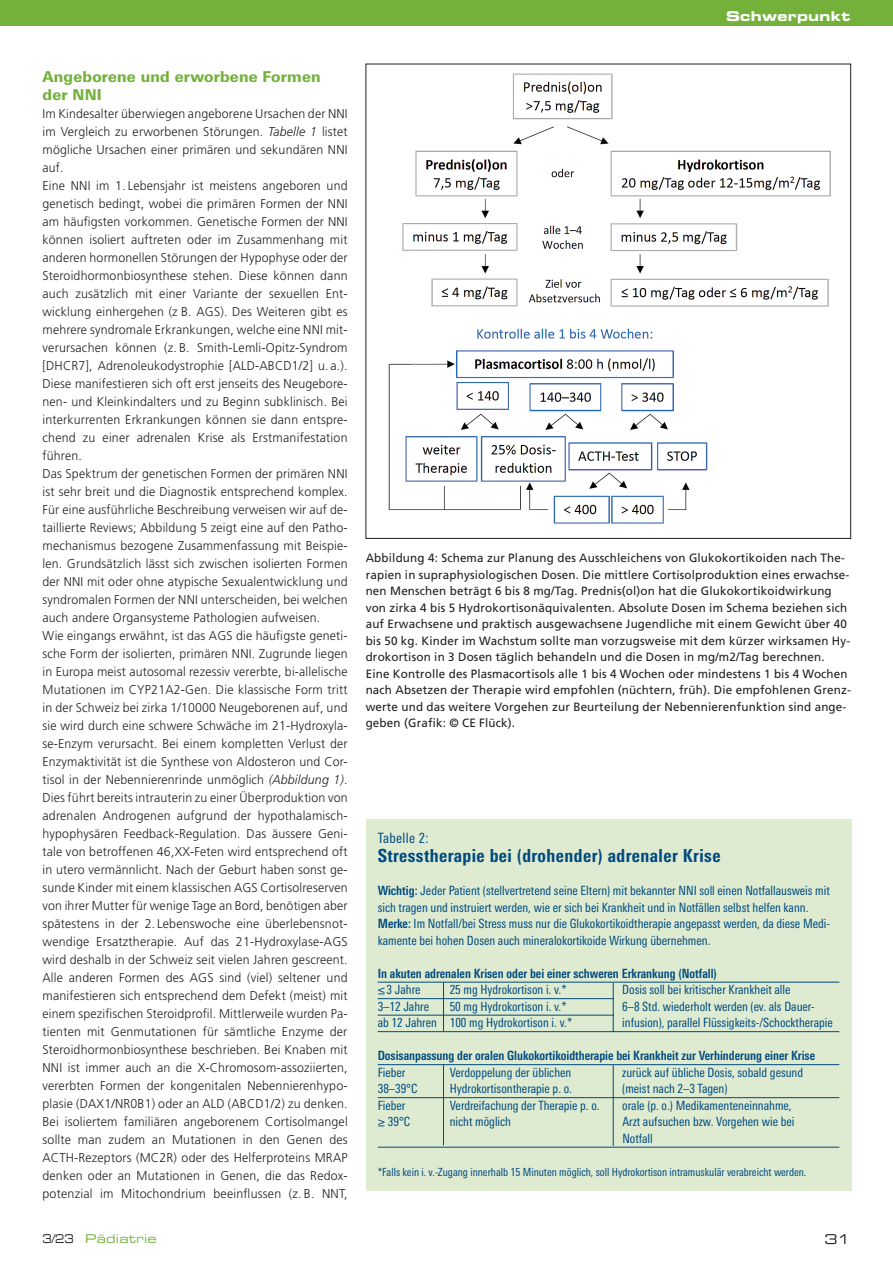
<style>
.page{position:relative;width:893px;height:1263px;background:#fff}
.page>*{position:absolute;margin:0;border:0;box-sizing:border-box;transform-origin:0 0}
.t1{font:800 condensed 18px "Linotype Univers";letter-spacing:.025em;color:#004a7f}
.t2{font:800 15px/18px "Linotype Univers Basic";letter-spacing:.015em;color:#73b13b}
.t3{font:condensed 14.25px "Linotype Univers";letter-spacing:.025em;color:#004a7f}
.t4{font:13.5px "Eurostile Bold Extended Two";letter-spacing:.02em;color:#fff}
.t5{font:13.5px "Eurostile Extended Two";color:#231f20}
.t6{font:300 12.75px/18px "Frutiger";letter-spacing:.015em;color:#231f20}
.t7{font:condensed 12.75px/16.5px "Linotype Univers";color:#004a7f}
.t8{font:700 condensed 12.75px "Linotype Univers";color:#004a7f}
.t9{font:12px/16.5px "Frutiger";letter-spacing:.015em;color:#231f20}
.t10{font:12px "Eurostile Extended Two";letter-spacing:.02em;color:#73b13b}
.t11{font:condensed 11.25px "Linotype Univers";color:#004a7f}
.s1{font-style:italic}
.s2{font-weight:700}
.s3{color:#231f20}
</style>
<div class="page">
<div style="left:0;top:0;width:893px;height:26px;background:#73b13b"></div>
<div style="left:366px;top:819px;width:485px;height:372px;background:#deebd1"></div>
<hr style="left:378px;top:982px;width:461px;height:1px;background:#004a7f">
<hr style="left:378px;top:998px;width:236px;height:1px;background:#004a7f">
<hr style="left:378px;top:1015px;width:236px;height:1px;background:#004a7f">
<hr style="left:378px;top:1031px;width:461px;height:1px;background:#004a7f">
<hr style="left:378px;top:1064px;width:461px;height:1px;background:#004a7f">
<hr style="left:378px;top:1097px;width:461px;height:1px;background:#004a7f">
<hr style="left:378px;top:1147px;width:461px;height:1px;background:#004a7f">
<hr style="left:613px;top:983px;width:1px;height:49px;background:#004a7f">
<hr style="left:613px;top:1065px;width:1px;height:81px;background:#004a7f">
<hr style="left:443px;top:982px;width:1px;height:49px;background:#004a7f">
<hr style="left:443px;top:1064px;width:1px;height:81px;background:#004a7f">
<img style="left:388px;top:73px;width:443px;height:451px">
<p class="t4" style="left:726px;top:7px;width:126px">Schwerpunkt</p>
<p class="t2" style="left:43px;top:67px;width:280px">Angeborene und erworbene Formen der NNI</p>
<p class="t6" style="left:43px;top:104px;width:307px">Im Kindesalter überwiegen angeborene Ursachen der NNI im Vergleich zu erworbenen Störungen. <span class="s1">Tabelle 1</span> listet mögliche Ursachen einer primären und sekundären NNI auf.<br>Eine NNI im 1. Lebensjahr ist meistens angeboren und genetisch bedingt, wobei die primären Formen der NNI am häufigsten vorkommen. Genetische Formen der NNI können isoliert auftreten oder im Zusammenhang mit anderen hormonellen Störungen der Hypophyse oder der Steroidhormonbiosynthese stehen. Diese können dann auch zusätzlich mit einer Variante der sexuellen Ent&shy;wicklung einhergehen (z B. AGS). Des Weiteren gibt es mehrere syndromale Erkrankungen, welche eine NNI mit&shy;verursachen können (z. B. Smith-Lemli-Opitz-Syndrom [DHCR7], Adrenoleukodystrophie [ALD-ABCD1/2] u. a.).<br>Diese manifestieren sich oft erst jenseits des Neugebore&shy;nen- und Kleinkindalters und zu Beginn subklinisch. Bei interkurrenten Erkrankungen können sie dann entspre&shy;chend zu einer adrenalen Krise als Erstmanifestation führen.<br>Das Spektrum der genetischen Formen der primären NNI ist sehr breit und die Diagnostik entsprechend komplex.<br>Für eine ausführliche Beschreibung verweisen wir auf de&shy;taillierte Reviews; Abbildung 5 zeigt eine auf den Patho&shy;mechanismus bezogene Zusammenfassung mit Beispie&shy;len. Grundsätzlich lässt sich zwischen isolierten Formen der NNI mit oder ohne atypische Sexualentwicklung und syndromalen Formen der NNI unterscheiden, bei welchen auch andere Organsysteme Pathologien aufweisen.<br>Wie eingangs erwähnt, ist das AGS die häufigste geneti&shy;sche Form der isolierten, primären NNI. Zugrunde liegen in Europa meist autosomal rezessiv vererbte, bi-allelische Mutationen im CYP21A2-Gen. Die klassische Form tritt in der Schweiz bei zirka 1/10000 Neugeborenen auf, und sie wird durch eine schwere Schwäche im 21-Hydroxyla&shy;se-Enzym verursacht. Bei einem kompletten Verlust der Enzymaktivität ist die Synthese von Aldosteron und Cor&shy;tisol in der Nebennierenrinde unmöglich <span class="s1">(Abbildung 1)</span>.<br>Dies führt bereits intrauterin zu einer Überproduktion von adrenalen Androgenen aufgrund der hypothalamisch-- hypophysären Feedback-Regulation. Das äussere Geni&shy;tale von betroffenen 46,XX-Feten wird entsprechend oft in utero vermännlicht. Nach der Geburt haben sonst ge&shy;sunde Kinder mit einem klassischen AGS Cortisolreserven von ihrer Mutter für wenige Tage an Bord, benötigen aber spätestens in der 2. Lebenswoche eine überlebensnot&shy;wendige Ersatztherapie. Auf das 21-Hydroxylase-AGS wird deshalb in der Schweiz seit vielen Jahren gescreent.<br>Alle anderen Formen des AGS sind (viel) seltener und manifestieren sich entsprechend dem Defekt (meist) mit einem spezifischen Steroidprofil. Mittlerweile wurden Pa&shy;tienten mit Genmutationen für sämtliche Enzyme der Steroidhormonbiosynthese beschrieben. Bei Knaben mit NNI ist immer auch an die X-Chromosom-assoziierten, vererbten Formen der kongenitalen Nebennierenhypo&shy;plasie (DAX1/NR0B1) oder an ALD (ABCD1/2) zu denken.<br>Bei isoliertem familiären angeborenem Cortisolmangel sollte man zudem an Mutationen in den Genen des ACTH-Rezeptors (MC2R) oder des Helferproteins MRAP denken oder an Mutationen in Genen, die das Redox&shy;potenzial im Mitochondrium beeinflussen (z. B. NNT,</p>
<p class="t9" style="left:366px;top:550px;width:487px">Abbildung 4: Schema zur Planung des Ausschleichens von Glukokortikoiden nach The&shy;rapien in supraphysiologischen Dosen. Die mittlere Cortisolproduktion eines erwachse&shy;nen Menschen beträgt 6 bis 8 mg/Tag. Prednis(ol)on hat die Glukokortikoidwirkung von zirka 4 bis 5 Hydrokortisonäquivalenten. Absolute Dosen im Schema beziehen sich auf Erwachsene und praktisch ausgewachsene Jugendliche mit einem Gewicht über 40 bis 50 kg. Kinder im Wachstum sollte man vorzugsweise mit dem kürzer wirksamen Hy&shy;drokortison in 3 Dosen täglich behandeln und die Dosen in mg/m2/Tag berechnen.<br>Eine Kontrolle des Plasmacortisols alle 1 bis 4 Wochen oder mindestens 1 bis 4 Wochen nach Absetzen der Therapie wird empfohlen (nüchtern, früh). Die empfohlenen Grenz&shy;werte und das weitere Vorgehen zur Beurteilung der Nebennierenfunktion sind ange&shy;geben (Grafik: © CE Flück).</p>
<p class="t3" style="left:378px;top:829px;width:52px">Tabelle 2:</p>
<h1 class="t1" style="left:378px;top:845px;width:344px">Stresstherapie bei (drohender) adrenaler Krise</h1>
<p class="t7" style="left:378px;top:882px;width:454px"><span class="s2">Wichtig:</span> Jeder Patient (stellvertretend seine Eltern) mit bekannter NNI soll einen Notfallausweis mit sich tragen und instruiert werden, wie er sich bei Krankheit und in Notfällen selbst helfen kann.<br><span class="s2">Merke:</span> Im Notfall/bei Stress muss nur die Glukokortikoidtherapie angepasst werden, da diese Medi&shy;kamente bei hohen Dosen auch mineralokortikoide Wirkung übernehmen.</p>
<p class="t8" style="left:378px;top:965px;width:341px">In akuten adrenalen Krisen oder bei einer schweren Erkrankung (Notfall)</p>
<p class="t7" style="left:378px;top:981px;width:44px">≤3 Jahre</p>
<p class="t7" style="left:450px;top:981px;width:118px">25 mg Hydrokortison i. v.*</p>
<p class="t7" style="left:622px;top:981px;width:170px">Dosis soll bei kritischer Krankheit alle</p>
<p class="t7" style="left:378px;top:998px;width:53px">3–12 Jahre</p>
<p class="t7" style="left:450px;top:998px;width:118px">50 mg Hydrokortison i. v.*</p>
<p class="t7" style="left:622px;top:998px;width:194px">6–8 Std. wiederholt werden (ev. als Dauer-</p>
<p class="t7" style="left:378px;top:1014px;width:196px">ab 12 Jahren 100 mg Hydrokortison i. v.*</p>
<p class="t7" style="left:622px;top:1014px;width:212px">infusion), parallel Flüssigkeits-/Schocktherapie</p>
<p class="t8" style="left:378px;top:1048px;width:439px">Dosisanpassung der oralen Glukokortikoidtherapie bei Krankheit zur Verhinderung einer Krise</p>
<p class="t7" style="left:378px;top:1064px;width:29px">Fieber</p>
<p class="t7" style="left:450px;top:1064px;width:123px">Verdoppelung der üblichen</p>
<p class="t7" style="left:622px;top:1064px;width:182px">zurück auf übliche Dosis, sobald gesund</p>
<p class="t7" style="left:378px;top:1080px;width:41px">38–39°C</p>
<p class="t7" style="left:450px;top:1080px;width:124px">Hydrokortisontherapie p. o.</p>
<p class="t7" style="left:622px;top:1080px;width:107px">(meist nach 2–3 Tagen)</p>
<p class="t7" style="left:378px;top:1097px;width:29px">Fieber</p>
<p class="t7" style="left:450px;top:1097px;width:151px">Verdreifachung der Therapie p. o.</p>
<p class="t7" style="left:622px;top:1097px;width:171px">orale (p. o.) Medikamenteneinnahme,</p>
<p class="t7" style="left:378px;top:1113px;width:34px">≥ 39°C</p>
<p class="t7" style="left:450px;top:1113px;width:63px">nicht möglich</p>
<p class="t7" style="left:622px;top:1113px;width:174px">Arzt aufsuchen bzw. Vorgehen wie bei<br>Notfall</p>
<p class="t11" style="left:378px;top:1165px;width:430px">*Falls kein i. v.-Zugang innerhalb 15 Minuten möglich, soll Hydrokortison intramuskulär verabreicht werden.</p>
<p class="t10" style="left:43px;top:1230px;width:116px"><span class="s3">3/23</span> Pädiatrie</p>
<p class="t5" style="left:824px;top:1230px;width:28px">31</p>
</div>
